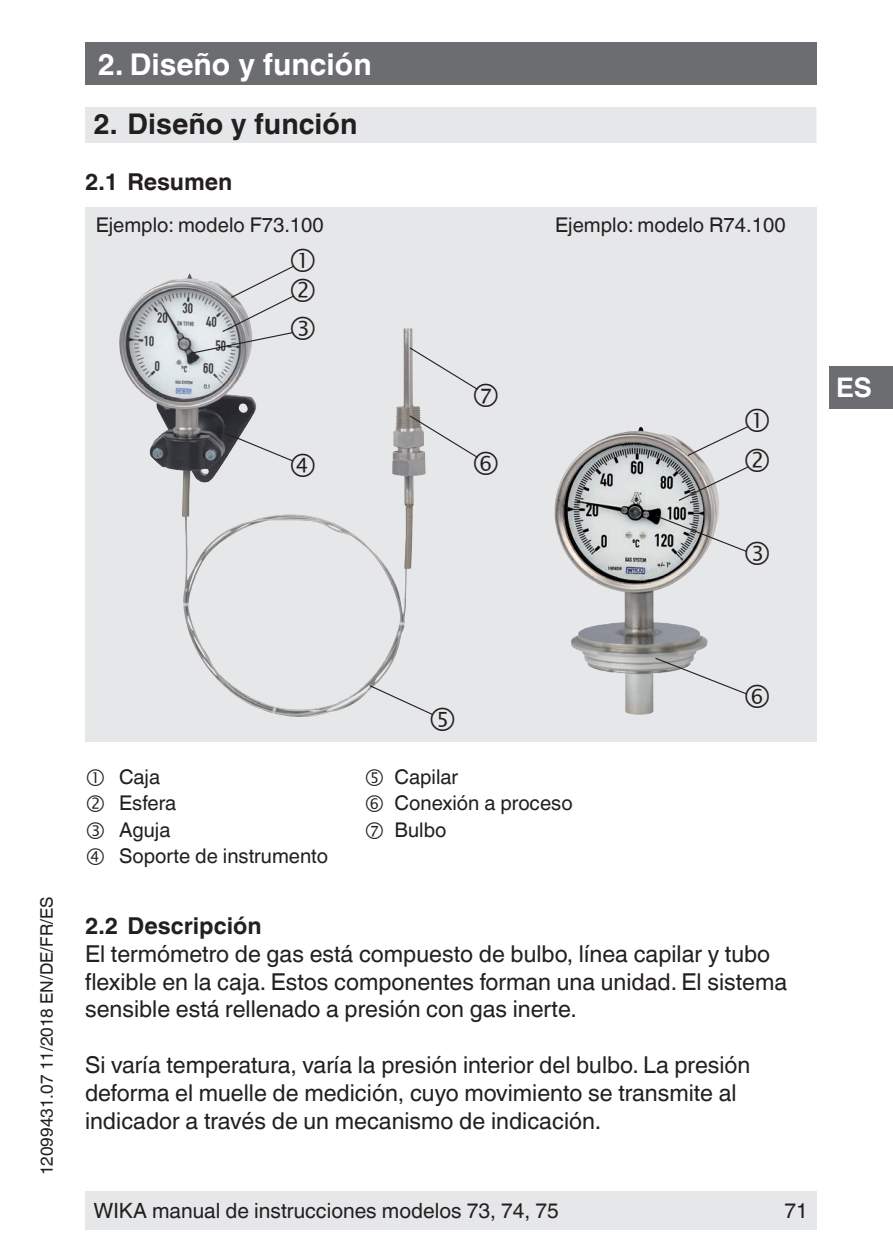
<style>
.page{position:relative;width:893px;height:1259px;background:#fff}
.page>*{position:absolute;margin:0;border:0;box-sizing:border-box;transform-origin:0 0}
.t1{font:700 30px "Helvetica World";color:#fff}
.t2{font:700 28.5px "Helvetica World";color:#231f20}
.t3{font:700 27px "Helvetica World";color:#fff}
.t4{font:23.4px/27.9px "Helvetica World";color:#231f20}
.t5{font:700 23.4px "Helvetica World";color:#231f20}
.t6{font:21px "Helvetica World";color:#231f20}
.t7{font:20.4px "Helvetica World";color:#231f20}
.t8{font:17.4px "Helvetica World";color:#231f20}
</style>
<div class="page">
<div style="left:85px;top:1191px;width:731px;height:38px;background:#e6e7e9"></div>
<div style="left:829px;top:366px;width:64px;height:42px;background:#6c6d70"></div>
<div style="left:85px;top:43px;width:731px;height:42px;background:#6c6d70"></div>
<div style="left:85px;top:107px;width:731px;height:36px;background:#e6e7e9"></div>
<div style="left:85px;top:208px;width:731px;height:534px;background:#e6e7e9"></div>
<img style="left:119px;top:277px;width:302px;height:440px">
<img style="left:554px;top:426px;width:165px;height:289px">
<svg style="left:368px;top:684px;width:65px;height:33px"></svg>
<svg style="left:408px;top:346px;width:70px;height:61px"></svg>
<svg style="left:677px;top:426px;width:72px;height:76px"></svg>
<svg style="left:654px;top:657px;width:93px;height:51px"></svg>
<svg style="left:654px;top:514px;width:93px;height:50px"></svg>
<svg style="left:223px;top:431px;width:92px;height:45px"></svg>
<svg style="left:188px;top:265px;width:127px;height:90px"></svg>
<svg style="left:408px;top:414px;width:70px;height:61px"></svg>
<p class="t1" style="left:98px;top:47px;width:275px">2. Diseño y función</p>
<p class="t2" style="left:94px;top:108px;width:265px">2. Diseño y función</p>
<p class="t5" style="left:85px;top:168px;width:149px">2.1 Resumen</p>
<p class="t7" style="left:96px;top:213px;width:230px">Ejemplo: modelo F73.100</p>
<p class="t7" style="left:555px;top:213px;width:232px">Ejemplo: modelo R74.100</p>
<p class="t3" style="left:836px;top:372px;width:37px">ES</p>
<p class="t8" style="left:37px;top:1175px;width:280px;rotate:-90deg">12099431.07 11/2018 EN/DE/FR/ES</p>
<p class="t7" style="left:119px;top:765px;width:43px">Caja</p>
<p class="t7" style="left:395px;top:765px;width:65px">Capilar</p>
<p class="t7" style="left:119px;top:791px;width:59px">Esfera</p>
<p class="t7" style="left:395px;top:791px;width:180px">Conexión a proceso</p>
<p class="t7" style="left:119px;top:818px;width:53px">Aguja</p>
<p class="t7" style="left:395px;top:818px;width:53px">Bulbo</p>
<p class="t7" style="left:119px;top:844px;width:211px">Soporte de instrumento</p>
<p class="t5" style="left:85px;top:912px;width:178px">2.2 Descripción</p>
<p class="t4" style="left:85px;top:939px;width:704px">El termómetro de gas está compuesto de bulbo, línea capilar y tubo flexible en la caja. Estos componentes forman una unidad. El sistema sensible está rellenado a presión con gas inerte.</p>
<p class="t4" style="left:85px;top:1051px;width:667px">Si varía temperatura, varía la presión interior del bulbo. La presión deforma el muelle de medición, cuyo movimiento se transmite al indicador a través de un mecanismo de indicación.</p>
<p class="t6" style="left:94px;top:1198px;width:467px">WIKA manual de instrucciones modelos 73, 74, 75</p>
<p class="t6" style="left:785px;top:1198px;width:25px">71</p>
</div>
